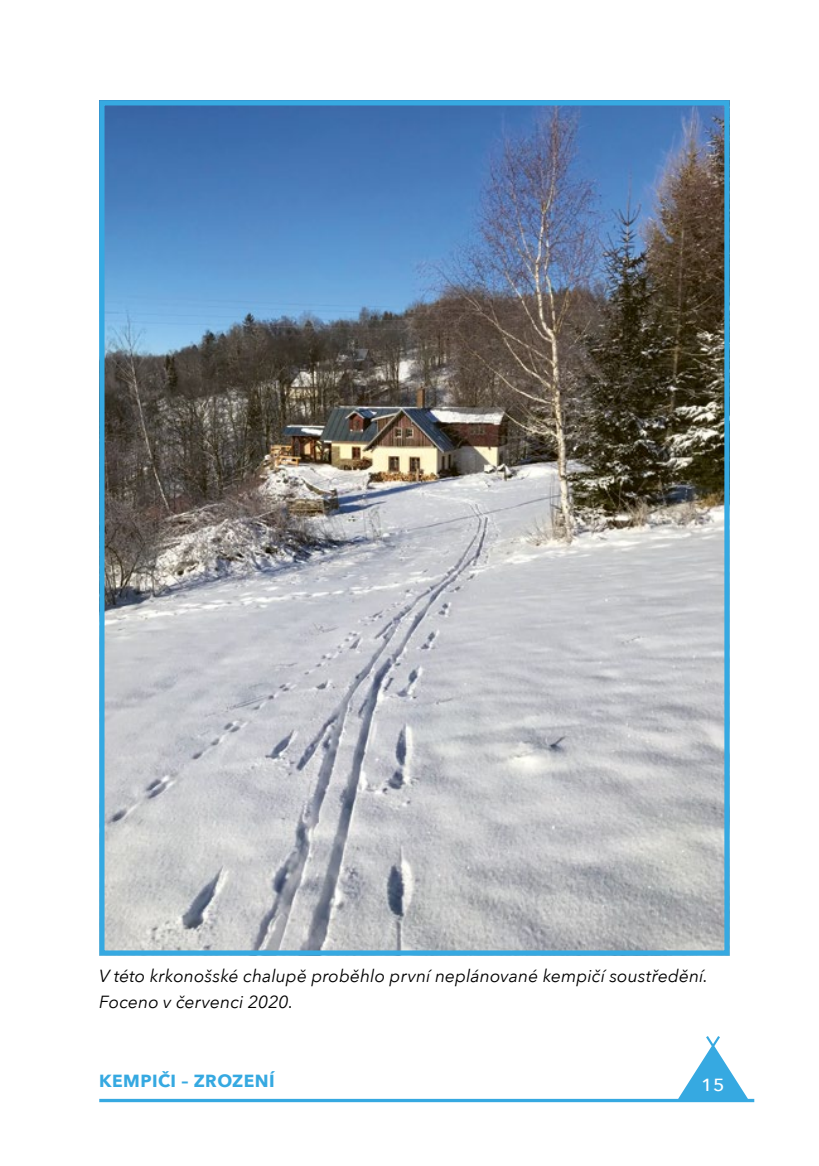
<style>
.page{position:relative;width:819px;height:1166px;background:#fff}
.page>*{position:absolute;margin:0;border:0;box-sizing:border-box;transform-origin:0 0}
.t1{font:italic 17.5px/26.2px "Avenir Next";letter-spacing:.005em;color:#000}
.t2{font:700 17.5px "Avenir Next";letter-spacing:.025em;color:#36a9e1}
.t3{font:500 17.5px "Avenir Next";color:#fff;scale:1.1 1}
</style>
<div class="page">
<svg style="left:99px;top:1036px;width:655px;height:66px"></svg>
<img style="left:105px;top:106px;width:618px;height:844px">
<div style="left:99px;top:100px;width:630px;height:856px;border:5px solid #36a9e1"></div>
<p class="t1" style="left:99px;top:962px;width:610px">V této krkonošské chalupě proběhlo první neplánované kempičí soustředění.<br>Foceno v červenci 2020.</p>
<p class="t2" style="left:99px;top:1066px;width:177px">KEMPIČI – ZROZENÍ</p>
<p class="t3" style="left:701px;top:1070px;width:23px">15</p>
</div>
